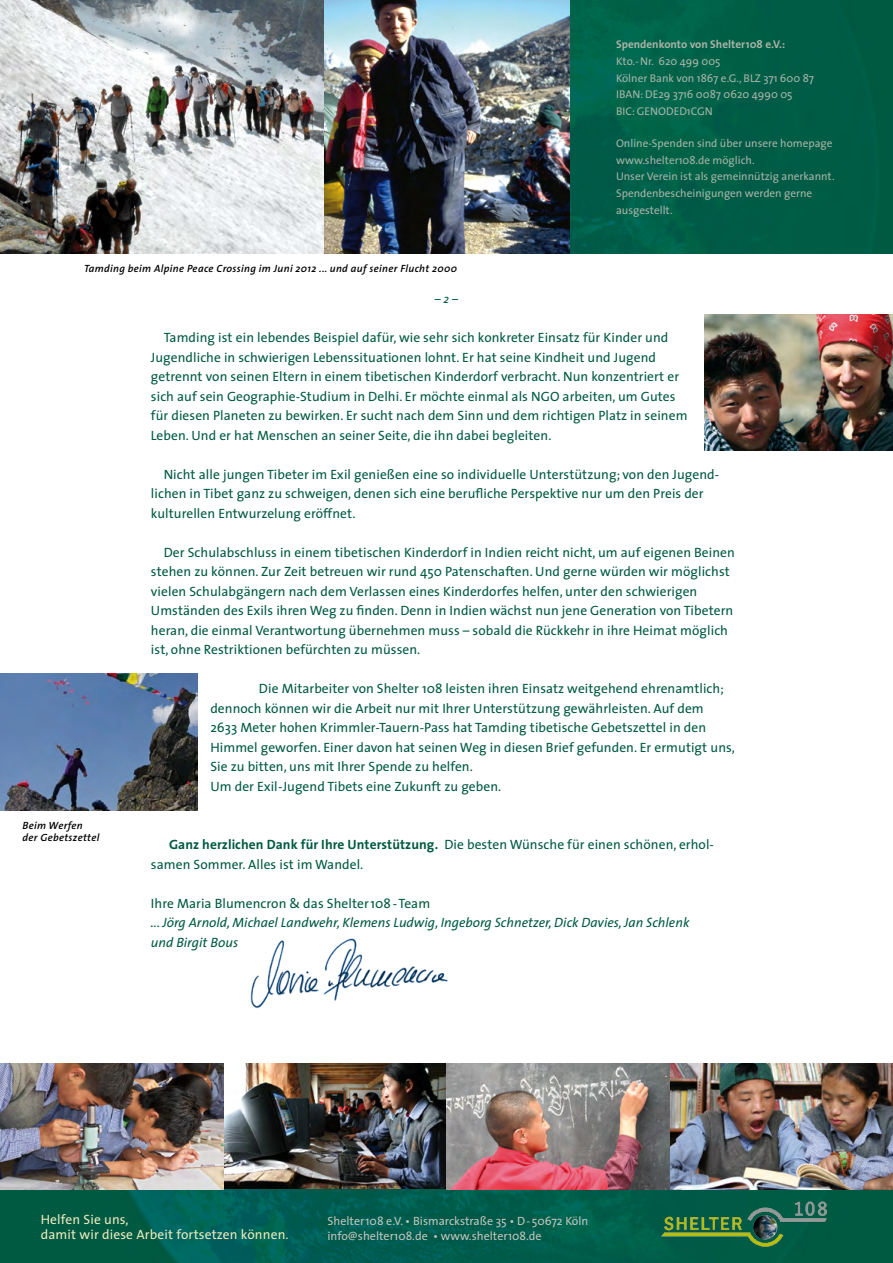
<style>
.page{position:relative;width:893px;height:1263px;background:#fff}
.page>*{position:absolute;margin:0;border:0;box-sizing:border-box;transform-origin:0 0}
.t1{font:13.5px/19.5px "The Sans";letter-spacing:.005em;color:#005a41}
.t2{font:italic 13.5px "The Sans";color:#005a41}
.t3{font:13.5px "The Sans";letter-spacing:.01em;color:#ebebbf}
.t4{font:12px "The Sans";color:#c0c5bc}
.t5{font:italic 12px "The Sans";color:#005a41}
.t6{font:11.25px/16.6px "The Sans";color:#a9b3a7}
.t7{font:700 11.25px "The Sans";color:#a9b3a7}
.t8{font:italic 600 10.5px "The Sans";letter-spacing:.03em;color:#000}
.s1{font-weight:700}
</style>
<div class="page">
<img style="left:223px;top:1064px;width:223px;height:125px">
<svg style="left:0;top:1189px;width:893px;height:74px;background:#015d4d"></svg>
<img style="left:570px;top:0;width:323px;height:254px">
<img style="left:0;top:0;width:570px;height:254px">
<img style="left:0;top:674px;width:198px;height:136px">
<img style="left:658px;top:1189px;width:180px;height:68px">
<img style="left:250px;top:938px;width:198px;height:71px">
<img style="left:0;top:1064px;width:223px;height:125px">
<img style="left:670px;top:1064px;width:223px;height:125px">
<img style="left:446px;top:1064px;width:224px;height:125px">
<img style="left:704px;top:315px;width:189px;height:136px">
<p class="t8" style="left:84px;top:259px;width:374px">Tamding beim Alpine Peace Crossing im Juni 2012 ... und auf seiner Flucht 2000</p>
<p class="t5" style="left:435px;top:289px;width:25px">– 2 –</p>
<p class="t7" style="left:616px;top:35px;width:171px">Spendenkonto von Shelter108 e.V.:</p>
<p class="t6" style="left:616px;top:53px;width:106px">Kto.-Nr. 620 499 005</p>
<p class="t6" style="left:616px;top:69px;width:200px">Kölner Bank von 1867 e.G., BLZ 371 600 87</p>
<p class="t6" style="left:616px;top:86px;width:178px">IBAN: DE29 3716 0087 0620 4990 05</p>
<p class="t6" style="left:616px;top:103px;width:98px">BIC: GENODED1CGN</p>
<p class="t6" style="left:616px;top:134px;width:218px">Online-Spenden sind über unsere homepage</p>
<p class="t6" style="left:616px;top:151px;width:140px">www.shelter108.de möglich.</p>
<p class="t6" style="left:616px;top:168px;width:220px">Unser Verein ist als gemeinnützig anerkannt.</p>
<p class="t6" style="left:616px;top:185px;width:198px">Spendenbescheinigungen werden gerne ausgestellt.</p>
<p class="t8" style="left:23px;top:817px;width:62px">Beim Werfen</p>
<p class="t8" style="left:23px;top:829px;width:78px">der Gebetszettel</p>
<p class="t1" style="left:151px;top:327px;width:538px;text-indent:13px">Tamding ist ein lebendes Beispiel dafür, wie sehr sich konkreter Einsatz für Kinder und Jugendliche in schwierigen Lebenssituationen lohnt. Er hat seine Kindheit und Jugend getrennt von seinen Eltern in einem tibetischen Kinderdorf verbracht. Nun konzentriert er sich auf sein Geographie-Studium in Delhi. Er möchte einmal als NGO arbeiten, um Gutes für diesen Planeten zu bewirken. Er sucht nach dem Sinn und dem richtigen Platz in seinem Leben. Und er hat Menschen an seiner Seite, die ihn dabei begleiten.</p>
<p class="t1" style="left:151px;top:464px;width:570px;text-indent:13px">Nicht alle jungen Tibeter im Exil genießen eine so individuelle Unterstützung; von den Jugend&shy;lichen in Tibet ganz zu schweigen, denen sich eine berufliche Perspektive nur um den Preis der kulturellen Entwurzelung eröffnet.</p>
<p class="t1" style="left:151px;top:542px;width:585px;text-indent:13px">Der Schulabschluss in einem tibetischen Kinderdorf in Indien reicht nicht, um auf eigenen Beinen stehen zu können. Zur Zeit betreuen wir rund 450 Patenschaften. Und gerne würden wir möglichst vielen Schulabgängern nach dem Verlassen eines Kinderdorfes helfen, unter den schwierigen Umständen des Exils ihren Weg zu finden. Denn in Indien wächst nun jene Generation von Tibetern heran, die einmal Verantwortung übernehmen muss – sobald die Rückkehr in ihre Heimat möglich ist, ohne Restriktionen befürchten zu müssen.</p>
<p class="t1" style="left:210px;top:678px;width:526px;text-indent:49px">Die Mitarbeiter von Shelter 108 leisten ihren Einsatz weitgehend ehrenamtlich; dennoch können wir die Arbeit nur mit Ihrer Unterstützung gewährleisten. Auf dem<br>2633 Meter hohen Krimmler-Tauern-Pass hat Tamding tibetische Gebetszettel in den Himmel geworfen. Einer davon hat seinen Weg in diesen Brief gefunden. Er ermutigt uns, Sie zu bitten, uns mit Ihrer Spende zu helfen.</p>
<p class="t1" style="left:210px;top:776px;width:292px">Um der Exil-Jugend Tibets eine Zukunft zu geben.</p>
<p class="t1" style="left:151px;top:834px;width:565px;text-indent:18px"><span class="s1">Ganz herzlichen Dank für Ihre Unterstützung.</span> Die besten Wünsche für einen schönen, erhol&shy;samen Sommer. Alles ist im Wandel.</p>
<p class="t1" style="left:151px;top:893px;width:281px">Ihre Maria Blumencron &amp; das Shelter108-Team</p>
<p class="t2" style="left:151px;top:911px;width:540px">... Jörg Arnold, Michael Landwehr, Klemens Ludwig, Ingeborg Schnetzer, Dick Davies, Jan Schlenk</p>
<p class="t2" style="left:151px;top:931px;width:89px">und Birgit Bous</p>
<p class="t3" style="left:41px;top:1208px;width:89px">Helfen Sie uns,</p>
<p class="t3" style="left:41px;top:1223px;width:249px">damit wir diese Arbeit fortsetzen können.</p>
<p class="t4" style="left:327px;top:1210px;width:263px">Shelter108 e.V. • Bismarckstraße 35 • D- 50672 Köln</p>
<p class="t4" style="left:327px;top:1225px;width:216px">info@shelter108.de • www.shelter108.de</p>
</div>
